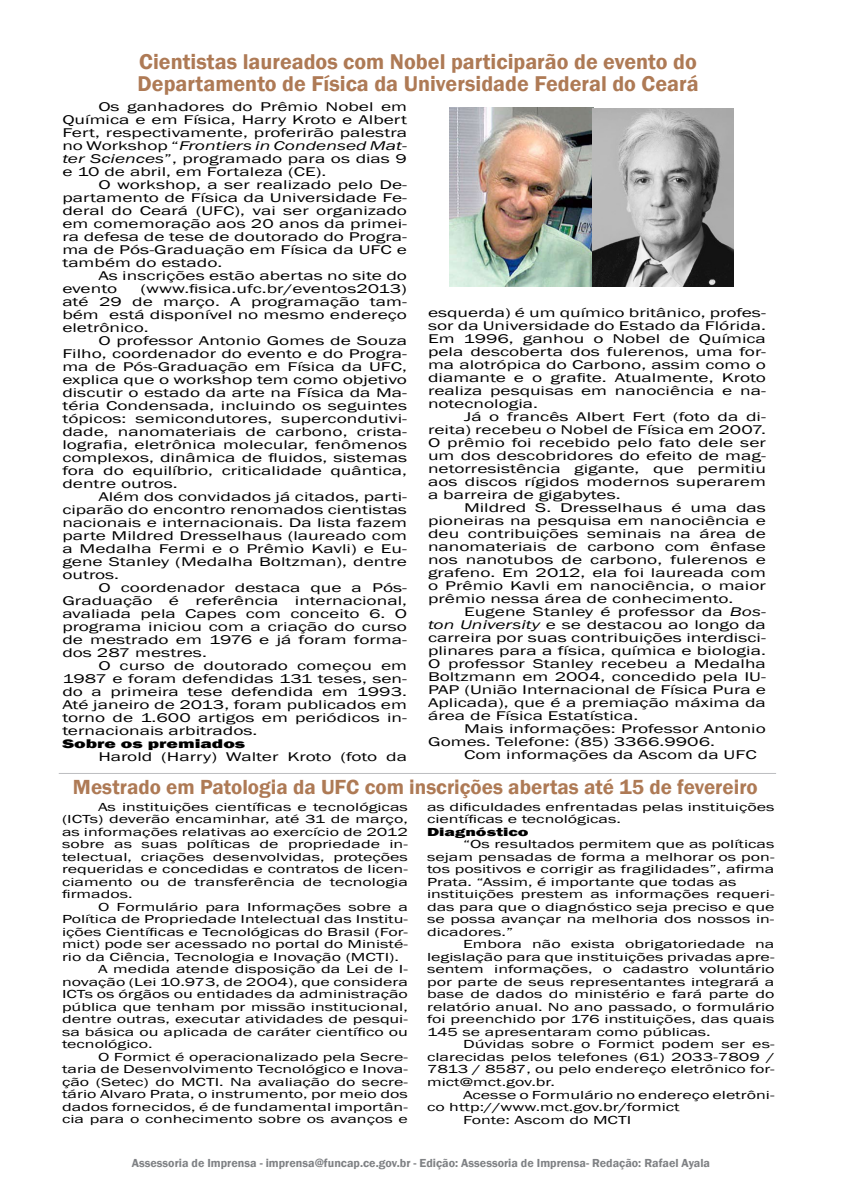
<style>
.page{position:relative;width:842px;height:1191px;background:#fff}
.page>*{position:absolute;margin:0;border:0;box-sizing:border-box;transform-origin:0 0}
.t1{font:600 22px/22px "Franklin Gothic";color:#ae7a55}
.t2{font:600 21px "Franklin Gothic";color:#ae7a55}
.t3{font:13px/13px "Franklin Gothic";color:#000;text-align:justify;scale:1.5 1}
.t4{font:800 13px "Franklin Gothic";color:#000;scale:1.5 1}
.t5{font:12px/12.5px "Franklin Gothic";color:#000;text-align:justify;scale:1.5 1}
.t6{font:600 12px "Franklin Gothic";color:#808285}
.t7{font:800 12px "Franklin Gothic";color:#000;scale:1.5 1}
.s1{font-style:italic}
</style>
<div class="page">
<hr style="left:59px;top:773px;width:717px;height:1px;background:#bcbdc0">
<img style="left:450px;top:108px;width:284px;height:178px">
<h1 class="t1" style="left:138px;top:51px;width:562px">Cientistas laureados com Nobel participarão de evento do<br>Departamento de Física da Universidade Federal do Ceará</h1>
<p class="t3" style="left:62px;top:100px;width:231px;text-indent:36px">Os ganhadores do Prêmio Nobel em Química e em Física, Harry Kroto e Albert Fert, respectivamente, proferirão palestra no Workshop “<span class="s1">Frontiers in Condensed Mat&shy;ter Sciences</span>”, programado para os dias 9 e 10 de abril, em Fortaleza (CE).</p>
<p class="t3" style="left:62px;top:178px;width:231px;text-indent:36px">O workshop, a ser realizado pelo De&shy;partamento de Física da Universidade Fe&shy;deral do Ceará (UFC), vai ser organizado em comemoração aos 20 anos da primei&shy;ra defesa de tese de doutorado do Progra&shy;ma de Pós-Graduação em Física da UFC e também do estado.</p>
<p class="t3" style="left:62px;top:269px;width:231px;text-indent:36px">As inscrições estão abertas no site do evento</p>
<p class="t3" style="left:62px;top:282px;width:231px;text-indent:78px">(www.fisica.ufc.br/eventos2013) até 29 de março. A programação tam&shy;bém está disponível no mesmo endereço eletrônico.</p>
<p class="t3" style="left:62px;top:334px;width:231px;text-indent:36px">O professor Antonio Gomes de Souza Filho, coordenador do evento e do Progra&shy;ma de Pós-Graduação em Física da UFC, explica que o workshop tem como objetivo discutir o estado da arte na Física da Ma&shy;téria Condensada, incluindo os seguintes tópicos: semicondutores, supercondutivi&shy;dade, nanomateriais de carbono, crista&shy;lografia, eletrônica molecular, fenômenos complexos, dinâmica de fluidos, sistemas fora do equilíbrio, criticalidade quântica, dentre outros.</p>
<p class="t3" style="left:62px;top:490px;width:231px;text-indent:36px">Além dos convidados já citados, parti&shy;ciparão do encontro renomados cientistas nacionais e internacionais. Da lista fazem parte Mildred Dresselhaus (laureado com a Medalha Fermi e o Prêmio Kavli) e Eu&shy;gene Stanley (Medalha Boltzman), dentre outros.</p>
<p class="t3" style="left:62px;top:581px;width:231px;text-indent:36px">O coordenador destaca que a Pós-<br>Graduação</p>
<p class="t3" style="left:428px;top:306px;width:227px">esquerda) é um químico britânico, profes&shy;sor da Universidade do Estado da Flórida.<br>Em 1996, ganhou o Nobel de Química pela descoberta dos fulerenos, uma for&shy;ma alotrópica do Carbono, assim como o diamante e o grafite. Atualmente, Kroto realiza pesquisas em nanociência e na&shy;notecnologia.</p>
<p class="t3" style="left:428px;top:410px;width:227px;text-indent:36px">Já o francês Albert Fert (foto da di&shy;reita) recebeu o Nobel de Física em 2007.<br>O prêmio foi recebido pelo fato dele ser um dos descobridores do efeito de mag&shy;netorresistência gigante, que permitiu aos discos rígidos modernos superarem a barreira de gigabytes.</p>
<p class="t3" style="left:428px;top:501px;width:227px;text-indent:36px">Mildred S. Dresselhaus é uma das pioneiras na pesquisa em nanociência e deu contribuições seminais na área de nanomateriais de carbono com ênfase nos nanotubos de carbono, fulerenos e grafeno. Em 2012, ela foi laureada com o Prêmio Kavli em nanociência, o maior prêmio nessa área de conhecimento.</p>
<p class="t3" style="left:428px;top:605px;width:227px;text-indent:36px">Eugene Stanley é professor da <span class="s1">Bos&shy;ton University</span> e se destacou ao longo da carreira por suas contribuições interdisci&shy;plinares para a física, química e biologia.<br>O professor Stanley recebeu a Medalha Boltzmann em 2004, concedido pela IU-PAP (União Internacional de Física Pura e Aplicada), que é a premiação máxima da área de Física Estatística.</p>
<p class="t3" style="left:428px;top:722px;width:227px;text-indent:36px">Mais informações: Professor Antonio<br>Gomes. Telefone: (85) 3366.9906.</p>
<p class="t3" style="left:464px;top:748px;width:197px">Com informações da Ascom da UFC</p>
<p class="t3" style="left:169px;top:594px;width:8px">é</p>
<p class="t3" style="left:195px;top:594px;width:57px">referência</p>
<p class="t3" style="left:62px;top:594px;width:231px;text-indent:233px">internacional, avaliada pela Capes com conceito 6. O programa iniciou com a criação do curso de mestrado em 1976 e já foram forma&shy;dos 287 mestres.</p>
<p class="t3" style="left:62px;top:659px;width:231px;text-indent:36px">O curso de doutorado começou em 1987 e foram defendidas 131 teses, sen&shy;do a primeira tese defendida em 1993.<br>Até janeiro de 2013, foram publicados em torno de 1.600 artigos em periódicos in&shy;ternacionais arbitrados.</p>
<p class="t4" style="left:62px;top:735px;width:123px">Sobre os premiados</p>
<p class="t3" style="left:98px;top:750px;width:207px">Harold (Harry) Walter Kroto (foto da</p>
<h2 class="t2" style="left:73px;top:774px;width:686px">Mestrado em Patologia da UFC com inscrições abertas até 15 de fevereiro</h2>
<p class="t5" style="left:62px;top:800px;width:232px;text-indent:36px">As instituições científicas e tecnológicas (ICTs) deverão encaminhar, até 31 de março, as informações relativas ao exercício de 2012 sobre as suas políticas de propriedade in&shy;telectual, criações desenvolvidas, proteções requeridas e concedidas e contratos de licen&shy;ciamento ou de transferência de tecnologia firmados.</p>
<p class="t5" style="left:98px;top:900px;width:208px">O Formulário para Informações sobre a</p>
<p class="t5" style="left:62px;top:913px;width:232px">Política de Propriedade Intelectual das Institu-</p>
<p class="t5" style="left:62px;top:925px;width:232px">ições Científicas e Tecnológicas do Brasil (For-</p>
<p class="t5" style="left:62px;top:938px;width:232px">mict) pode ser acessado no portal do Ministé-</p>
<p class="t5" style="left:62px;top:950px;width:226px">rio da Ciência, Tecnologia e Inovação (MCTI).</p>
<p class="t5" style="left:98px;top:963px;width:208px">A medida atende disposição da Lei de I-</p>
<p class="t5" style="left:62px;top:975px;width:232px">novação (Lei 10.973, de 2004), que considera</p>
<p class="t5" style="left:62px;top:988px;width:232px">ICTs os órgãos ou entidades da administração</p>
<p class="t5" style="left:62px;top:1000px;width:232px">pública que tenham por missão institucional,</p>
<p class="t5" style="left:62px;top:1013px;width:232px">dentre outras, executar atividades de pesqui-</p>
<p class="t5" style="left:62px;top:1025px;width:232px">sa básica ou aplicada de caráter científico ou</p>
<p class="t5" style="left:62px;top:1038px;width:62px">tecnológico.</p>
<p class="t5" style="left:98px;top:1050px;width:208px">O Formict é operacionalizado pela Secre-</p>
<p class="t5" style="left:62px;top:1063px;width:232px">taria de Desenvolvimento Tecnológico e Inova-</p>
<p class="t5" style="left:62px;top:1075px;width:232px">ção (Setec) do MCTI. Na avaliação do secre-</p>
<p class="t5" style="left:62px;top:1088px;width:232px">tário Alvaro Prata, o instrumento, por meio dos</p>
<p class="t5" style="left:62px;top:1100px;width:232px">dados fornecidos, é de fundamental importân-</p>
<p class="t5" style="left:62px;top:1113px;width:232px">cia para o conhecimento sobre os avanços e</p>
<p class="t5" style="left:427px;top:801px;width:233px">as dificuldades enfrentadas pelas instituições científicas e tecnológicas.</p>
<p class="t7" style="left:427px;top:824px;width:69px">Diagnóstico</p>
<p class="t5" style="left:427px;top:838px;width:233px;text-align:left;text-indent:36px">“Os resultados permitem que as políticas sejam pensadas de forma a melhorar os pon&shy;tos positivos e corrigir as fragilidades”, afirma Prata. “Assim, é importante que todas as instituições prestem as informações requeri&shy;das para que o diagnóstico seja preciso e que se possa avançar na melhoria dos nossos in&shy;dicadores.”</p>
<p class="t5" style="left:427px;top:938px;width:233px;text-indent:36px">Embora não exista obrigatoriedade na legislação para que instituições privadas apre&shy;sentem informações, o cadastro voluntário por parte de seus representantes integrará a base de dados do ministério e fará parte do relatório anual. No ano passado, o formulário foi preenchido por 176 instituições, das quais 145 se apresentaram como públicas.</p>
<p class="t5" style="left:427px;top:1038px;width:233px;text-indent:36px">Dúvidas sobre o Formict podem ser es&shy;clarecidas pelos telefones (61) 2033-7809 / 7813 / 8587, ou pelo endereço eletrônico for&shy;mict@mct.gov.br.</p>
<p class="t5" style="left:463px;top:1088px;width:209px">Acesse o Formulário no endereço eletrôni-</p>
<p class="t5" style="left:427px;top:1101px;width:170px">co http://www.mct.gov.br/formict</p>
<p class="t5" style="left:463px;top:1113px;width:114px">Fonte: Ascom do MCTI</p>
<p class="t6" style="left:132px;top:1155px;width:580px">Assessoria de Imprensa - imprensa@funcap.ce.gov.br - Edição: Assessoria de Imprensa- Redação: Rafael Ayala</p>
</div>
